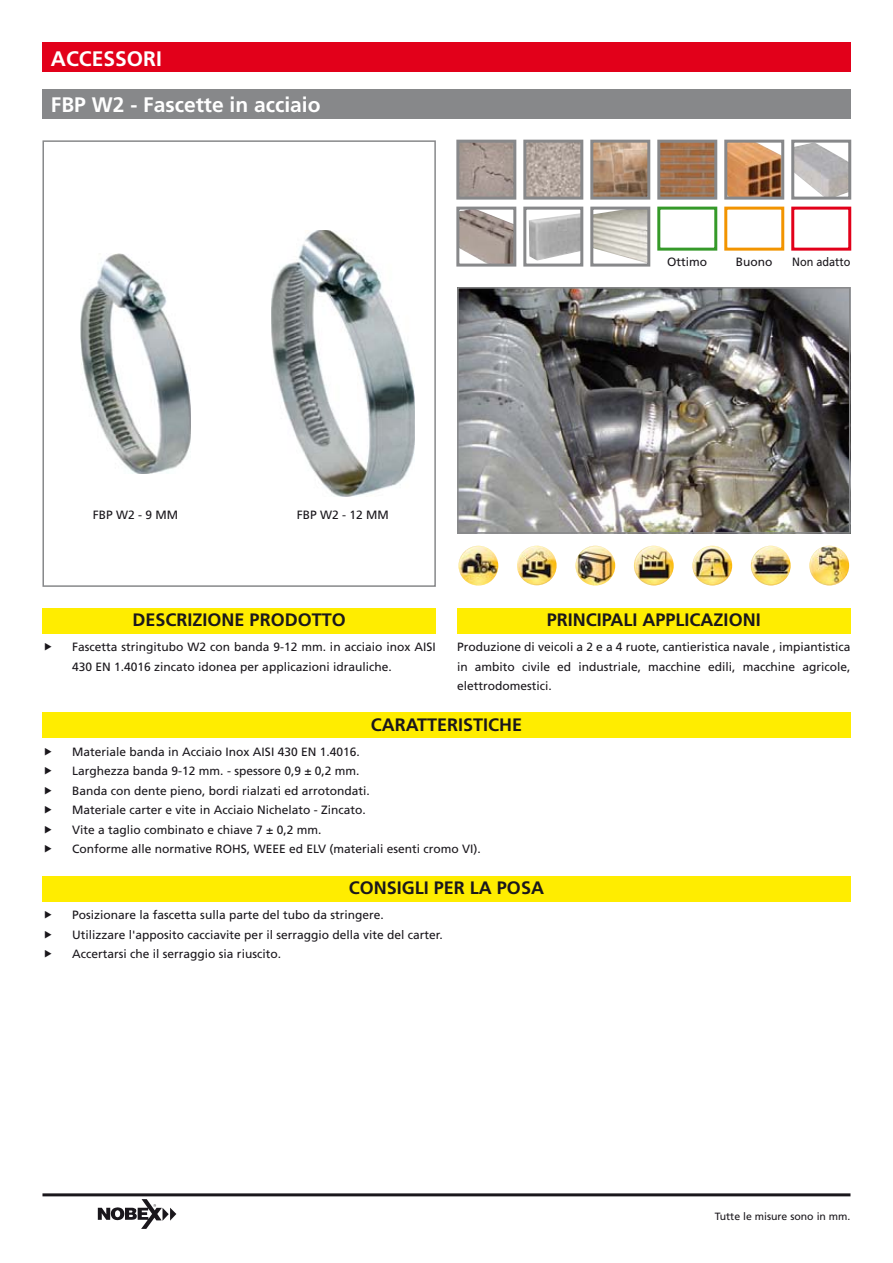
<style>
.page{position:relative;width:893px;height:1263px;background:#fff}
.page>*{position:absolute;margin:0;border:0;box-sizing:border-box;transform-origin:0 0}
.t1{font:700 21px "Frutiger";color:#fff}
.t2{font:700 18px "Frutiger";color:#1a171c}
.t3{font:12px/19.5px "Frutiger";color:#1a171c}
.t4{font:12px "Frutiger";color:#1a171c;scale:.91 1}
.t5{font:10.5px "Frutiger";color:#1a171c}
</style>
<div class="page">
<div style="left:42px;top:43px;width:808px;height:29px;background:#e2001a"></div>
<div style="left:42px;top:89px;width:808px;height:30px;background:#87888a"></div>
<hr style="left:42px;top:1193px;width:808px;height:3px;background:#1a171c">
<svg style="left:98px;top:1199px;width:78px;height:30px"></svg>
<div style="left:42px;top:608px;width:394px;height:26px;background:#ffed00"></div>
<div style="left:42px;top:712px;width:808px;height:26px;background:#ffed00"></div>
<div style="left:457px;top:608px;width:393px;height:26px;background:#ffed00"></div>
<div style="left:42px;top:876px;width:808px;height:26px;background:#ffed00"></div>
<div style="left:42px;top:140px;width:394px;height:447px;border:2px solid #87888a"></div>
<img style="left:460px;top:290px;width:387px;height:241px">
<div style="left:457px;top:287px;width:393px;height:247px;border:2px solid #87888a"></div>
<img style="left:460px;top:144px;width:52px;height:52px">
<div style="left:456px;top:140px;width:60px;height:60px;border:3px solid #87888a"></div>
<img style="left:728px;top:144px;width:52px;height:52px">
<div style="left:724px;top:140px;width:60px;height:60px;border:3px solid #87888a"></div>
<img style="left:527px;top:144px;width:52px;height:52px">
<div style="left:523px;top:140px;width:60px;height:60px;border:3px solid #87888a"></div>
<img style="left:594px;top:211px;width:52px;height:52px">
<div style="left:590px;top:207px;width:60px;height:60px;border:3px solid #87888a"></div>
<img style="left:661px;top:144px;width:52px;height:52px">
<div style="left:657px;top:140px;width:60px;height:60px;border:3px solid #87888a"></div>
<img style="left:529px;top:213px;width:50px;height:48px">
<div style="left:523px;top:207px;width:60px;height:60px;border:3px solid #87888a"></div>
<img style="left:594px;top:144px;width:52px;height:52px">
<div style="left:590px;top:140px;width:60px;height:60px;border:3px solid #87888a"></div>
<div style="left:657px;top:207px;width:60px;height:44px;border:3px solid #359929"></div>
<img style="left:795px;top:144px;width:52px;height:52px">
<div style="left:791px;top:140px;width:60px;height:60px;border:3px solid #87888a"></div>
<div style="left:724px;top:207px;width:60px;height:44px;border:3px solid #f29400"></div>
<img style="left:460px;top:211px;width:52px;height:52px">
<div style="left:456px;top:207px;width:60px;height:60px;border:3px solid #87888a"></div>
<div style="left:791px;top:207px;width:60px;height:44px;border:3px solid #e2001a"></div>
<img style="left:517px;top:546px;width:40px;height:39px;border-radius:50%">
<img style="left:575px;top:546px;width:40px;height:40px;border-radius:50%">
<img style="left:634px;top:546px;width:40px;height:40px;border-radius:50%">
<img style="left:692px;top:546px;width:40px;height:40px;border-radius:50%">
<img style="left:751px;top:546px;width:40px;height:40px;border-radius:50%">
<img style="left:809px;top:546px;width:40px;height:40px;border-radius:50%">
<img style="left:458px;top:546px;width:40px;height:40px;border-radius:50%">
<img style="left:81px;top:253px;width:109px;height:221px">
<img style="left:272px;top:230px;width:142px;height:267px">
<h1 class="t1" style="left:51px;top:50px;width:112px">ACCESSORI</h1>
<h1 class="t1" style="left:51px;top:97px;width:271px">FBP W2 - Fascette in acciaio</h1>
<p class="t3" style="left:667px;top:253px;width:42px">Ottimo</p>
<p class="t3" style="left:736px;top:253px;width:38px">Buono</p>
<p class="t4" style="left:792px;top:257px;width:66px">Non adatto</p>
<p class="t3" style="left:93px;top:506px;width:87px">FBP W2 - 9 MM</p>
<p class="t3" style="left:297px;top:506px;width:94px">FBP W2 - 12 MM</p>
<h2 class="t2" style="left:133px;top:613px;width:215px">DESCRIZIONE PRODOTTO</h2>
<p class="t3" style="left:72px;top:638px;width:365px">Fascetta stringitubo W2 con banda 9-12 mm. in acciaio inox AISI<br>430 EN 1.4016 zincato idonea per applicazioni idrauliche.</p>
<h2 class="t2" style="left:547px;top:613px;width:215px">PRINCIPALI APPLICAZIONI</h2>
<p class="t3" style="left:457px;top:638px;width:395px;text-align:justify">Produzione di veicoli a 2 e a 4 ruote, cantieristica navale , impiantistica in ambito civile ed industriale, macchine edili, macchine agricole, elettrodomestici.</p>
<h2 class="t2" style="left:371px;top:717px;width:153px">CARATTERISTICHE</h2>
<p class="t3" style="left:72px;top:743px;width:410px">Materiale banda in Acciaio Inox AISI 430 EN 1.4016.<br>Larghezza banda 9-12 mm. - spessore 0,9 ± 0,2 mm.<br>Banda con dente pieno, bordi rialzati ed arrotondati.<br>Materiale carter e vite in Acciaio Nichelato - Zincato.<br>Vite a taglio combinato e chiave 7 ± 0,2 mm.<br>Conforme alle normative ROHS, WEEE ed ELV (materiali esenti cromo VI).</p>
<h2 class="t2" style="left:349px;top:881px;width:197px">CONSIGLI PER LA POSA</h2>
<p class="t3" style="left:72px;top:906px;width:372px">Posizionare la fascetta sulla parte del tubo da stringere.<br>Utilizzare l'apposito cacciavite per il serraggio della vite del carter.<br>Accertarsi che il serraggio sia riuscito.</p>
<p class="t5" style="left:715px;top:1213px;width:137px">Tutte le misure sono in mm.</p>
</div>
